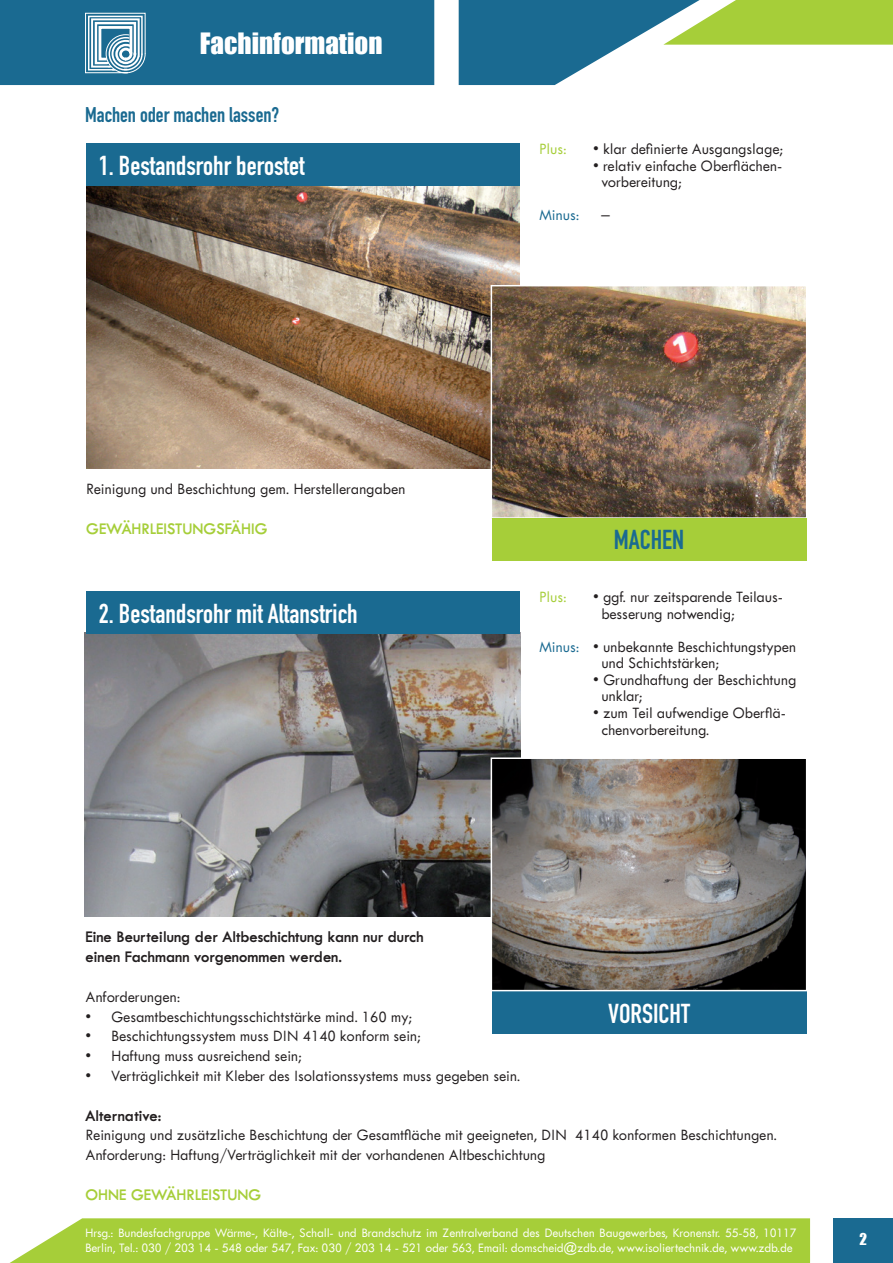
<style>
.page{position:relative;width:893px;height:1263px;background:#fff}
.page>*{position:absolute;margin:0;border:0;box-sizing:border-box;transform-origin:0 0}
.t1{font:27px "DIN Engschrift LT";color:#fff}
.t2{font:27px "Impact";color:#fff}
.t3{font:27px "DIN Engschrift LT";color:#1a6a91}
.t4{font:21px "DIN Engschrift LT";color:#1a6a91}
.t5{font:500 16.5px/16.5px "Tw Cen MT Std Semi";color:#231f20}
.t6{font:600 16.5px/19.8px "Tw Cen MT Std";color:#231f20}
.t7{font:600 16.5px "Tw Cen MT Std";color:#a6ce39}
.t8{font:500 16.5px "Tw Cen MT Std Semi";color:#a6ce39}
.t9{font:500 16.5px "Tw Cen MT Std Semi";color:#1a6a91}
.t10{font:15px "Impact";color:#fff}
.t11{font:500 13.5px/15px "Tw Cen MT Std Semi";letter-spacing:-.005em;color:#fff}
.s1{color:#1a6a91}
</style>
<div class="page">
<div style="left:833px;top:1217px;width:60px;height:46px;background:#1a6a91"></div>
<svg style="left:9px;top:1218px;width:801px;height:45px;background:#abd044"></svg>
<div style="left:714px;top:0;width:179px;height:45px;background:#a6ce39"></div>
<svg style="left:0;top:0;width:714px;height:85px;background:#3e81a0"></svg>
<img style="left:86px;top:186px;width:434px;height:283px">
<img style="left:494px;top:288px;width:310px;height:228px">
<div style="left:491px;top:285px;width:316px;height:234px;border:2px solid #fff"></div>
<div style="left:86px;top:143px;width:434px;height:43px;background:#1a6a91"></div>
<div style="left:492px;top:518px;width:314px;height:42px;background:#a6ce39"></div>
<div style="left:492px;top:991px;width:314px;height:43px;background:#1a6a91"></div>
<img style="left:84px;top:632px;width:437px;height:285px">
<img style="left:494px;top:760px;width:310px;height:228px">
<div style="left:491px;top:757px;width:316px;height:234px;border:2px solid #fff"></div>
<div style="left:86px;top:592px;width:434px;height:42px;background:#1a6a91"></div>
<svg style="left:85px;top:12px;width:61px;height:62px"></svg>
<h1 class="t2" style="left:200px;top:22px;width:184px">Fachinformation</h1>
<p class="t4" style="left:85px;top:102px;width:196px">Machen oder machen lassen?</p>
<h1 class="t1" style="left:99px;top:149px;width:207px">1. Bestandsrohr berostet</h1>
<p class="t8" style="left:539px;top:140px;width:29px">Plus:</p>
<p class="t5" style="left:593px;top:141px;width:191px">• klar definierte Ausgangslage;</p>
<p class="t5" style="left:601px;top:157px;width:182px;text-indent:-8px">• relativ einfache Oberflächen&shy;vorbereitung;</p>
<p class="t9" style="left:539px;top:206px;width:42px">Minus:</p>
<p class="t5" style="left:601px;top:207px;width:10px">–</p>
<p class="t5" style="left:86px;top:481px;width:321px">Reinigung und Beschichtung gem. Herstellerangaben</p>
<p class="t7" style="left:86px;top:519px;width:183px">GEWÄHRLEISTUNGSFÄHIG</p>
<h1 class="t1" style="left:99px;top:598px;width:260px">2. Bestandsrohr mit Altanstrich</h1>
<h1 class="t3" style="left:614px;top:524px;width:72px">MACHEN</h1>
<p class="t8" style="left:539px;top:589px;width:29px">Plus:</p>
<p class="t5" style="left:601px;top:589px;width:183px;text-indent:-8px">• ggf. nur zeitsparende Teilaus&shy;besserung notwendig;</p>
<p class="t5" style="left:601px;top:639px;width:196px;text-indent:-62px"><span class="s1">Minus:</span> • unbekannte Beschichtungstypen und Schichtstärken;</p>
<p class="t5" style="left:601px;top:672px;width:196px;text-indent:-8px">• Grundhaftung der Beschichtung unklar;</p>
<p class="t5" style="left:601px;top:705px;width:186px;text-indent:-8px">• zum Teil aufwendige Oberflä&shy;chenvorbereitung.</p>
<p class="t6" style="left:86px;top:927px;width:340px">Eine Beurteilung der Altbeschichtung kann nur durch einen Fachmann vorgenommen werden.</p>
<p class="t5" style="left:86px;top:989px;width:96px">Anforderungen:</p>
<p class="t5" style="left:86px;top:1008px;width:328px">• Gesamtbeschichtungsschichtstärke mind. 160 my;</p>
<p class="t5" style="left:86px;top:1028px;width:337px">• Beschichtungssystem muss DIN 4140 konform sein;</p>
<p class="t5" style="left:86px;top:1048px;width:218px">• Haftung muss ausreichend sein;</p>
<p class="t5" style="left:86px;top:1068px;width:436px">• Verträglichkeit mit Kleber des Isolationssystems muss gegeben sein.</p>
<p class="t6" style="left:86px;top:1105px;width:77px">Alternative:</p>
<p class="t5" style="left:86px;top:1125px;width:693px;line-height:19.8px">Reinigung und zusätzliche Beschichtung der Gesamtfläche mit geeigneten, DIN 4140 konformen Beschichtungen.<br>Anforderung: Haftung/Verträglichkeit mit der vorhandenen Altbeschichtung</p>
<p class="t7" style="left:86px;top:1185px;width:177px">OHNE GEWÄHRLEISTUNG</p>
<h1 class="t1" style="left:608px;top:997px;width:83px">VORSICHT</h1>
<p class="t11" style="left:85px;top:1225px;width:713px">Hrsg.: Bundesfachgruppe Wärme-, Kälte-, Schall- und Brandschutz im Zentralverband des Deutschen Baugewerbes, Kronenstr. 55-58, 10117<br>Berlin, Tel.: 030 / 203 14 - 548 oder 547, Fax: 030 / 203 14 - 521 oder 563, Email: domscheid@zdb.de, www.isoliertechnik.de, www.zdb.de</p>
<p class="t10" style="left:860px;top:1227px;width:9px">2</p>
</div>
